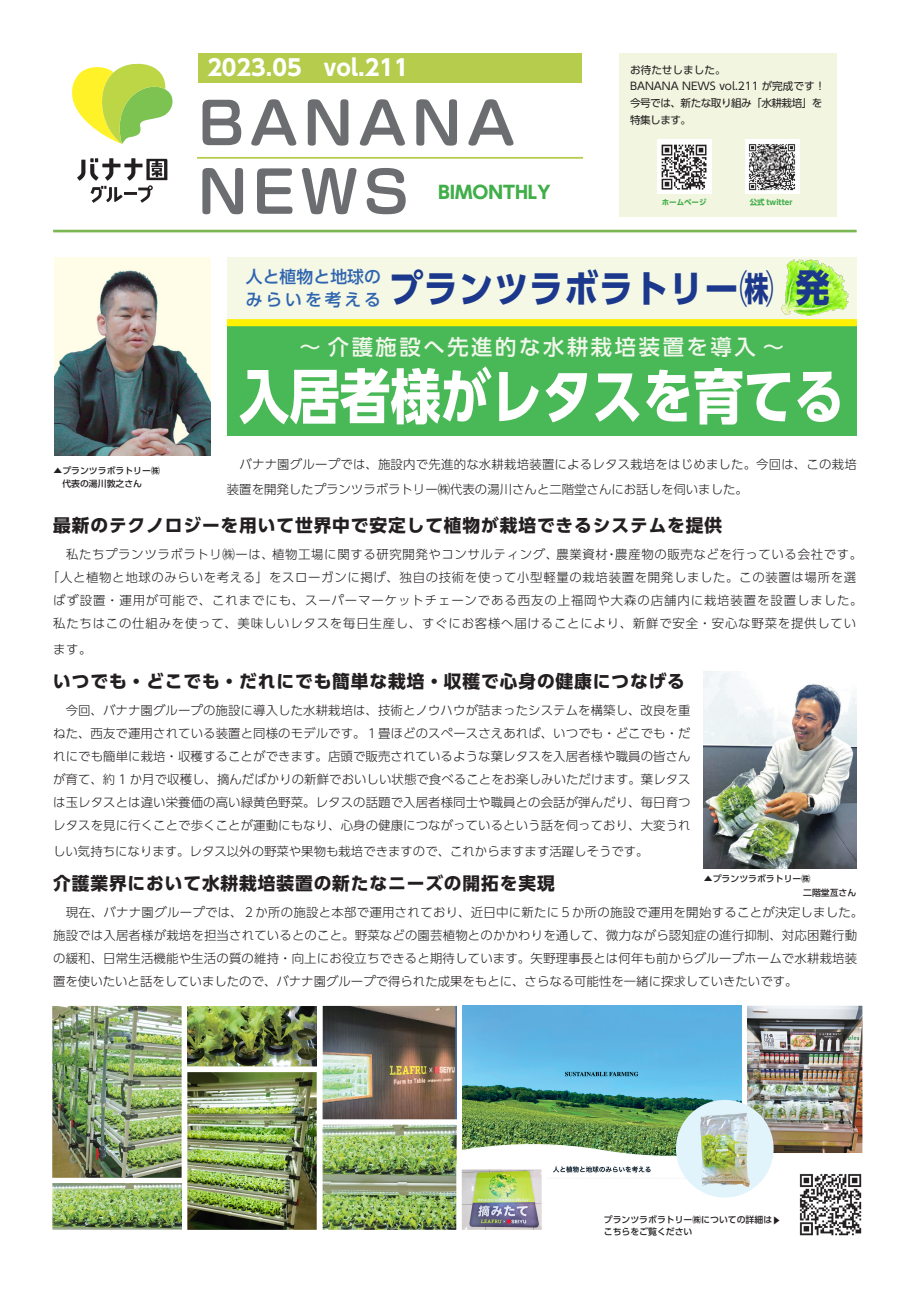
<style>
.page{position:relative;width:911px;height:1290px;background:#fff}
.page>*{position:absolute;margin:0;border:0;box-sizing:border-box;transform-origin:0 0}
.t1{font:700 59.38px "UD Shin Go Pro";color:#fff;scale:.85 1}
.t2{font:700 57.62px "Soft Go Std De";letter-spacing:.1em;color:#6c6d70}
.t3{font:700 38.12px "UD Shin Go Pro";letter-spacing:.02em;color:#1b388c;scale:.9 1}
.t4{font:700 22.12px "UD Shin Go Pro";color:#fff}
.t5{font:500 21.25px "UD Shin Go Pro";letter-spacing:.125em;color:#f1f7eb}
.t6{font:700 17.75px "UD Shin Go Pro";letter-spacing:.05em;color:#231f20}
.t7{font:700 17.75px "UD Shin Go Pro";color:#40ae49}
.t8{font:500 16.88px "UD Shin Go Pro";letter-spacing:.005em;color:#2f64b0}
.t9{font:500 16.88px "UD Shin Go Pro";letter-spacing:.175em;color:#2f64b0}
.t10{font:300 12.38px/23px "UD Shin Go Pro";letter-spacing:.015em;color:#231f20}
.t11{font:300 12.38px "UD Shin Go Pro";letter-spacing:.055em;color:#231f20}
.t12{font:300 12.38px "UD Shin Go Pro";letter-spacing:.05em;color:#231f20}
.t13{font:300 12.38px "UD Shin Go Pro";letter-spacing:.07em;color:#231f20}
.t14{font:300 12.38px "UD Shin Go Pro";letter-spacing:.065em;color:#231f20}
.t15{font:10.62px/16.9px "UD Shin Go Pro";letter-spacing:-.025em;color:#231f20}
.t16{font:10.62px "UD Shin Go Pro";color:#231f20}
.t17{font:500 8.88px/13.2px "UD Shin Go Pro";color:#231f20}
.t18{font:700 7.5px "UD Shin Go Pro";color:#40ae49}
</style>
<div class="page">
<hr style="left:197px;top:157px;width:386px;height:2px;background:#b6cc4c">
<hr style="left:53px;top:230px;width:803px;height:2px;background:#7ab651">
<div style="left:198px;top:53px;width:384px;height:30px;background:#b6cc4c"></div>
<svg style="left:72px;top:64px;width:100px;height:80px"></svg>
<svg style="left:77px;top:158px;width:90px;height:45px"></svg>
<div style="left:619px;top:54px;width:217px;height:163px;background:#f2f5e0"></div>
<div style="left:657px;top:140px;width:54px;height:54px;background:#fff"></div>
<img style="left:661px;top:144px;width:46px;height:46px">
<div style="left:745px;top:140px;width:54px;height:54px;background:#fff"></div>
<img style="left:749px;top:144px;width:46px;height:46px">
<img style="left:323px;top:1006px;width:133px;height:113px">
<div style="left:317px;top:1000px;width:145px;height:126px;border:5px solid #fff"></div>
<img style="left:323px;top:1125px;width:133px;height:104px">
<div style="left:317px;top:1119px;width:145px;height:116px;border:5px solid #fff"></div>
<img style="left:53px;top:1183px;width:129px;height:46px">
<div style="left:47px;top:1123px;width:145px;height:112px;border:5px solid #fff"></div>
<img style="left:188px;top:1007px;width:128px;height:59px">
<div style="left:182px;top:1001px;width:140px;height:71px;border:5px solid #fff"></div>
<img style="left:54px;top:257px;width:156px;height:198px">
<img style="left:704px;top:671px;width:152px;height:197px">
<img style="left:799px;top:1174px;width:63px;height:62px">
<div style="left:227px;top:257px;width:629px;height:74px;background:#f4f8e5"></div>
<div style="left:227px;top:323px;width:629px;height:113px;background:#49b857"></div>
<div style="left:227px;top:319px;width:630px;height:7px;background:#fff101"></div>
<img style="left:781px;top:259px;width:68px;height:57px">
<img style="left:748px;top:1007px;width:113px;height:145px">
<div style="left:742px;top:1001px;width:125px;height:157px;border:5px solid #fff"></div>
<img style="left:188px;top:1073px;width:128px;height:156px">
<div style="left:182px;top:1067px;width:140px;height:168px;border:5px solid #fff"></div>
<img style="left:53px;top:1006px;width:128px;height:171px">
<div style="left:47px;top:1000px;width:140px;height:183px;border:5px solid #fff"></div>
<img style="left:462px;top:1005px;width:280px;height:173px">
<div style="left:676px;top:1100px;width:97px;height:97px;background:#e1f4fc;border-radius:50%"></div>
<img style="left:700px;top:1113px;width:50px;height:74px">
<img style="left:462px;top:1170px;width:79px;height:59px">
<div style="left:456px;top:1164px;width:91px;height:71px;border:5px solid #fff"></div>
<h3 class="t4" style="left:207px;top:50px;width:203px">2023.05　vol.211</h3>
<h2 class="t2" style="left:198px;top:82px;width:318px">BANANA</h2>
<h3 class="t7" style="left:438px;top:177px;width:114px">BIMONTHLY</h3>
<h2 class="t2" style="left:198px;top:151px;width:212px">NEWS</h2>
<p class="t16" style="left:630px;top:61px;width:97px">お待たせしました。</p>
<p class="t15" style="left:630px;top:78px;width:197px">BANANA NEWS vol.211 が完成です!今号では、新たな取り組み「水耕栽培」を特集します。</p>
<p class="t18" style="left:662px;top:196px;width:46px">ホームページ</p>
<p class="t18" style="left:749px;top:196px;width:44px">公式 twitter</p>
<h3 class="t3" style="left:389px;top:257px;width:429px">プランツラボラトリー㈱</h3>
<h3 class="t8" style="left:246px;top:263px;width:137px">人と植物と地球の</h3>
<h3 class="t3" style="left:795px;top:257px;width:40px">発</h3>
<h3 class="t9" style="left:246px;top:285px;width:137px">みらいを考える</h3>
<h3 class="t5" style="left:299px;top:329px;width:486px">〜介護施設へ先進的な水耕栽培装置を導入〜</h3>
<p class="t17" style="left:54px;top:463px;width:108px">▲プランツラボラトリー㈱　代表の湯川敦之さん</p>
<h1 class="t1" style="left:239px;top:348px;width:714px">入居者様がレタスを育てる</h1>
<p class="t10" style="left:227px;top:451px;width:631px;line-height:24.8px">　バナナ園グループでは、施設内で先進的な水耕栽培装置によるレタス栽培をはじめました。今回は、この栽培装置を開発したプランツラボラトリー㈱代表の湯川さんと二階堂さんにお話しを伺いました。</p>
<h3 class="t6" style="left:53px;top:510px;width:670px">最新のテクノロジーを用いて世界中で安定して植物が栽培できるシステムを提供</h3>
<p class="t12" style="left:615px;top:544px;width:248px">農産物の販売などを行っている会社です。</p>
<p class="t12" style="left:66px;top:544px;width:543px">私たちプランツラボラトリ㈱ーは、植物工場に関する研究開発やコンサルティング、農業資材</p>
<p class="t11" style="left:47px;top:567px;width:810px">「人と植物と地球のみらいを考える」をスローガンに掲げ、独自の技術を使って小型軽量の栽培装置を開発しました。この装置は場所を選</p>
<p class="t13" style="left:53px;top:590px;width:810px">ばず設置・運用が可能で、これまでにも、スーパーマーケットチェーンである西友の上福岡や大森の店舗内に栽培装置を設置しました。</p>
<p class="t14" style="left:53px;top:613px;width:804px">私たちはこの仕組みを使って、美味しいレタスを毎日生産し、すぐにお客様へ届けることにより、新鮮で安全・安心な野菜を提供してい</p>
<p class="t10" style="left:53px;top:637px;width:40px">ます。</p>
<h3 class="t6" style="left:53px;top:666px;width:633px">いつでも・どこでも・だれにでも簡単な栽培・収穫で心身の健康につなげる</h3>
<p class="t10" style="left:53px;top:698px;width:639px;text-align:justify">　今回、バナナ園グループの施設に導入した水耕栽培は、技術とノウハウが詰まったシステムを構築し、改良を重ねた、西友で運用されている装置と同様のモデルです。１畳ほどのスペースさえあれば、いつでも・どこでも・だれにでも簡単に栽培・収穫することができます。店頭で販売されているような葉レタスを入居者様や職員の皆さんが育て、約 1 か月で収穫し、摘んだばかりの新鮮でおいしい状態で食べることをお楽しみいただけます。葉レタスは玉レタスとは違い栄養価の高い緑黄色野菜。レタスの話題で入居者様同士や職員との会話が弾んだり、毎日育つレタスを見に行くことで歩くことが運動にもなり、心身の健康につながっているという話を伺っており、大変うれ</p>
<p class="t10" style="left:53px;top:839px;width:597px">しい気持ちになります。レタス以外の野菜や果物も栽培できますので、これからますます活躍しそうです。</p>
<h3 class="t6" style="left:53px;top:868px;width:503px">介護業界において水耕栽培装置の新たなニーズの開拓を実現</h3>
<p class="t10" style="left:53px;top:900px;width:811px">　現在、バナナ園グループでは、２か所の施設と本部で運用されており、近日中に新たに５か所の施設で運用を開始することが決定しました。施設では入居者様が栽培を担当されているとのこと。野菜などの園芸植物とのかかわりを通して、微力ながら認知症の進行抑制、対応困難行動の緩和、日常生活機能や生活の質の維持・向上にお役立ちできると期待しています。矢野理事長とは何年も前からグループホームで水耕栽培装置を使いたいと話をしていましたので、バナナ園グループで得られた成果をもとに、さらなる可能性を一緒に探求していきたいです。</p>
<p class="t10" style="left:605px;top:542px;width:14px">・</p>
<p class="t17" style="left:803px;top:872px;width:55px;text-indent:-99px">▲プランツラボラトリー㈱<br>二階堂亙さん</p>
<p class="t17" style="left:604px;top:1214px;width:170px;line-height:11.5px">プランツラボラトリー㈱についての詳細はこちらをご覧ください</p>
<p class="t17" style="left:783px;top:1215px;width:10px;rotate:90deg">▲</p>
</div>
